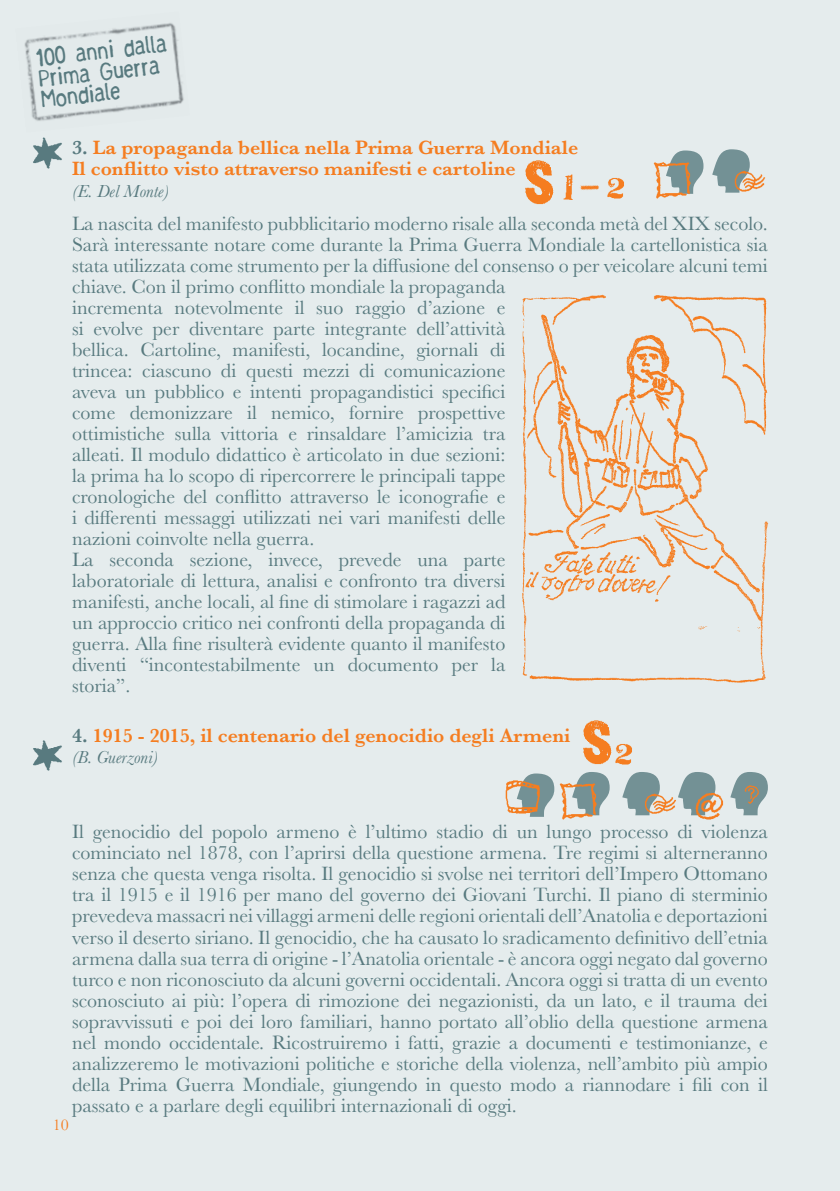
<style>
.page{position:relative;width:840px;height:1191px;background:#fff}
.page>*{position:absolute;margin:0;border:0;box-sizing:border-box;transform-origin:0 0}
.t1{font:24px/21.2px "Chinese Ruler";color:#587a7f}
.t2{font:20px/21px "Baskerville";color:#587a7f}
.t3{font:600 20px/21px "Baskerville";color:#f57d20}
.t4{font:italic 18px "Baskerville";color:#587a7f}
.t5{font:16px "Baskerville";color:#f57d20}
.s1{color:#587a7f}
</style>
<div class="page">
<div style="left:0;top:0;width:839px;height:1191px;background:#e5eced"></div>
<img style="left:24px;top:23px;width:160px;height:98px">
<svg style="left:578px;top:772px;width:31px;height:43px"></svg>
<img style="left:554px;top:780px;width:45px;height:40px">
<svg style="left:529px;top:776px;width:25px;height:41px"></svg>
<img style="left:505px;top:773px;width:43px;height:43px">
<img style="left:615px;top:744px;width:17px;height:21px">
<img style="left:583px;top:720px;width:29px;height:45px">
<svg style="left:622px;top:772px;width:37px;height:43px"></svg>
<img style="left:639px;top:788px;width:37px;height:28px">
<svg style="left:678px;top:772px;width:37px;height:43px"></svg>
<img style="left:692px;top:790px;width:32px;height:30px">
<svg style="left:730px;top:772px;width:37px;height:43px"></svg>
<img style="left:739px;top:780px;width:24px;height:28px">
<img style="left:33px;top:740px;width:29px;height:31px">
<svg style="left:672px;top:150px;width:31px;height:44px"></svg>
<img style="left:653px;top:158px;width:40px;height:41px">
<img style="left:563px;top:174px;width:9px;height:26px">
<img style="left:607px;top:178px;width:17px;height:21px">
<img style="left:525px;top:160px;width:29px;height:45px">
<img style="left:580px;top:185px;width:19px;height:5px">
<img style="left:33px;top:137px;width:29px;height:32px">
<svg style="left:712px;top:149px;width:37px;height:44px"></svg>
<img style="left:728px;top:165px;width:38px;height:28px">
<img style="left:522px;top:294px;width:247px;height:389px">
<p class="t1" style="left:35px;top:47px;width:133px;rotate:-6deg">100 anni dalla<br>Prima Guerra<br>Mondiale</p>
<p class="t3" style="left:72px;top:137px;width:507px"><span class="s1">3.</span> La propaganda bellica nella Prima Guerra Mondiale<br>Il conflitto visto attraverso manifesti e cartoline</p>
<p class="t4" style="left:72px;top:179px;width:98px">(E. Del Monte)</p>
<p class="t2" style="left:72px;top:213px;width:697px">La nascita del manifesto pubblicitario moderno risale alla seconda metà del XIX secolo.<br>Sarà interessante notare come durante la Prima Guerra Mondiale la cartellonistica sia stata utilizzata come strumento per la diffusione del consenso o per veicolare alcuni temi chiave. Con il primo conflitto mondiale la propaganda<br>incrementa notevolmente il suo raggio d’azione e<br>si evolve per diventare parte integrante dell’attività<br>bellica. Cartoline, manifesti, locandine, giornali di<br>trincea: ciascuno di questi mezzi di comunicazione<br>aveva un pubblico e intenti propagandistici specifici<br>come demonizzare il nemico, fornire prospettive<br>ottimistiche sulla vittoria e rinsaldare l’amicizia tra<br>alleati. Il modulo didattico è articolato in due sezioni:<br>la prima ha lo scopo di ripercorrere le principali tappe<br>cronologiche del conflitto attraverso le iconografie e<br>i differenti messaggi utilizzati nei vari manifesti delle<br>nazioni coinvolte nella guerra.<br>La seconda sezione, invece, prevede una parte<br>laboratoriale di lettura, analisi e confronto tra diversi<br>manifesti, anche locali, al fine di stimolare i ragazzi ad<br>un approccio critico nei confronti della propaganda di<br>guerra. Alla fine risulterà evidente quanto il manifesto<br>diventi “incontestabilmente un documento per la<br>storia”.</p>
<p class="t3" style="left:72px;top:724px;width:499px"><span class="s1">4.</span> 1915 - 2015, il centenario del genocidio degli Armeni</p>
<p class="t4" style="left:72px;top:745px;width:87px">(B. Guerzoni)</p>
<p class="t2" style="left:72px;top:821px;width:697px;text-align:justify">Il genocidio del popolo armeno è l’ultimo stadio di un lungo processo di violenza cominciato nel 1878, con l’aprirsi della questione armena. Tre regimi si alterneranno senza che questa venga risolta. Il genocidio si svolse nei territori dell’Impero Ottomano tra il 1915 e il 1916 per mano del governo dei Giovani Turchi. Il piano di sterminio prevedeva massacri nei villaggi armeni delle regioni orientali dell’Anatolia e deportazioni verso il deserto siriano. Il genocidio, che ha causato lo sradicamento definitivo dell’etnia armena dalla sua terra di origine - l’Anatolia orientale - è ancora oggi negato dal governo turco e non riconosciuto da alcuni governi occidentali. Ancora oggi si tratta di un evento sconosciuto ai più: l’opera di rimozione dei negazionisti, da un lato, e il trauma dei sopravvissuti e poi dei loro familiari, hanno portato all’oblio della questione armena nel mondo occidentale. Ricostruiremo i fatti, grazie a documenti e testimonianze, e analizzeremo le motivazioni politiche e storiche della violenza, nell’ambito più ampio della Prima Guerra Mondiale, giungendo in questo modo a riannodare i fili con il passato e a parlare degli equilibri internazionali di oggi.</p>
<p class="t5" style="left:53px;top:1114px;width:17px">10</p>
</div>
